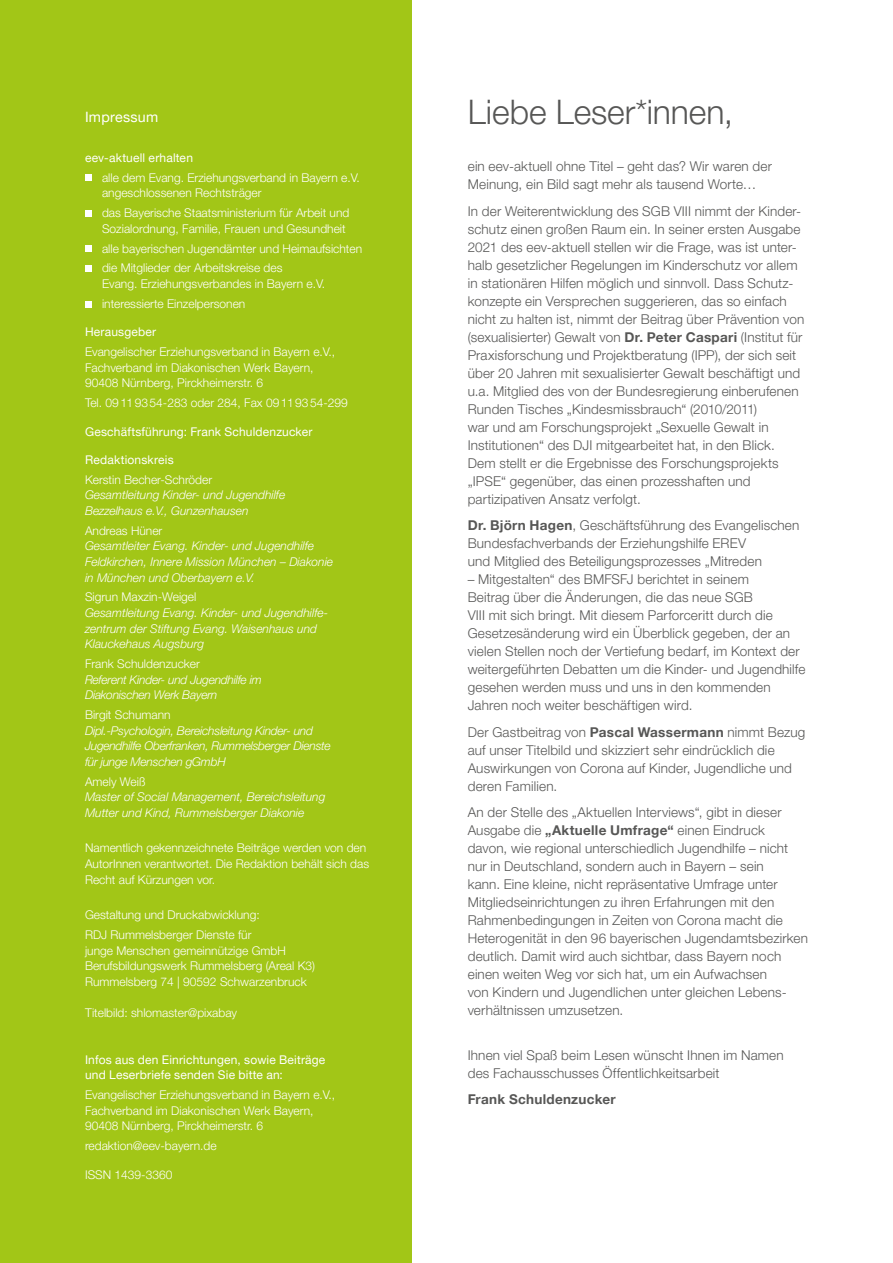
<style>
.page{position:relative;width:893px;height:1263px;background:#fff}
.page>*{position:absolute;margin:0;border:0;box-sizing:border-box;transform-origin:0 0}
.Fließtext{font:300 33.75px "Helvetica Neue LT Pro";color:#575756}
.Fließtext-2{font:14.25px "Helvetica Neue LT Pro";letter-spacing:.02em;color:#fff}
.Fließtext-3{font:300 13.5px/18px "Helvetica Neue LT Pro";letter-spacing:.01em;color:#575756}
.Fließtext-4{font:700 13.5px "Helvetica Neue LT Pro";letter-spacing:.02em;color:#575756}
.Editorial{font:300 12px/15.6px "Helvetica Neue LT Pro";color:#fff}
.Editorial-2{font:italic 300 12px/15.6px "Helvetica Neue LT Pro";color:#fff}
.Editorial-3{font:italic 300 12px/15.6px "Helvetica Neue LT Pro";letter-spacing:-.02em;color:#fff}
.Editorial-4{font:12px/15.6px "Helvetica Neue LT Pro";letter-spacing:.015em;color:#fff}
.s1{font-style:normal}
.s2{font-weight:700}
</style>
<div class="page">
<div style="left:0;top:0;width:412px;height:1263px;background:#a2c617"></div>
<svg style="left:85px;top:175px;width:6px;height:6px"></svg>
<svg style="left:85px;top:210px;width:6px;height:6px"></svg>
<svg style="left:85px;top:246px;width:6px;height:6px"></svg>
<div style="left:85px;top:265px;width:6px;height:7px;background:#fff"></div>
<svg style="left:85px;top:301px;width:6px;height:6px"></svg>
<p class="Fließtext-2" style="left:85px;top:108px;width:75px">Impressum</p>
<p class="Editorial-4" style="left:85px;top:149px;width:109px">eev-aktuell erhalten</p>
<p class="Editorial" style="left:102px;top:169px;width:259px">alle dem Evang. Erziehungsverband in Bayern e.V. angeschlossenen Rechtsträger</p>
<p class="Editorial" style="left:102px;top:205px;width:249px">das Bayerische Staatsministerium für Arbeit und<br>Sozialordnung, Familie, Frauen und Gesundheit</p>
<p class="Editorial" style="left:102px;top:240px;width:262px">alle bayerischen Jugendämter und Heimaufsichten</p>
<p class="Editorial" style="left:102px;top:260px;width:224px">die Mitglieder der Arbeitskreise des<br>Evang. Erziehungsverbandes in Bayern e.V.</p>
<p class="Editorial" style="left:102px;top:296px;width:145px">interessierte Einzelpersonen</p>
<p class="Editorial-4" style="left:85px;top:324px;width:73px">Herausgeber</p>
<p class="Editorial" style="left:85px;top:344px;width:252px">Evangelischer Erziehungsverband in Bayern e.V.,<br>Fachverband im Diakonischen Werk Bayern,<br>90408 Nürnberg, Pirckheimerstr. 6</p>
<p class="Editorial" style="left:85px;top:395px;width:264px">Tel. 09119354-283 oder 284, Fax 09119354-299</p>
<p class="Editorial-4" style="left:85px;top:423px;width:229px">Geschäftsführung: Frank Schuldenzucker</p>
<p class="Editorial-4" style="left:85px;top:451px;width:90px">Redaktionskreis</p>
<p class="Editorial-2" style="left:85px;top:471px;width:202px"><span class="s1">Kerstin Becher-Schröder<br></span>Gesamtleitung Kinder- und Jugendhilfe<br>Bezzelhaus e.V., Gunzenhausen</p>
<p class="Editorial-2" style="left:85px;top:522px;width:250px"><span class="s1">Andreas Hüner<br></span>Gesamtleiter Evang. Kinder- und Jugendhilfe Feldkirchen, Innere Mission München – Diakonie in München und Oberbayern e.V.</p>
<p class="Editorial-2" style="left:85px;top:589px;width:245px"><span class="s1">Sigrun Maxzin-Weigel<br></span>Gesamtleitung Evang. Kinder- und Jugendhilfe&shy;zentrum der Stiftung Evang. Waisenhaus und Klauckehaus Augsburg</p>
<p class="Editorial-3" style="left:85px;top:656px;width:178px"><span class="s1">Frank Schuldenzucker<br></span>Referent Kinder- und Jugendhilfe im<br>Diakonischen Werk Bayern</p>
<p class="Editorial-3" style="left:85px;top:707px;width:247px"><span class="s1">Birgit Schumann<br></span>Dipl.-Psychologin, Bereichsleitung Kinder- und Jugendhilfe Oberfranken, Rummelsberger Dienste für junge Menschen gGmbH</p>
<p class="Editorial-2" style="left:85px;top:773px;width:242px"><span class="s1">Amely Weiß<br></span>Master of Social Management, Bereichsleitung<br>Mutter und Kind, Rummelsberger Diakonie</p>
<p class="Editorial" style="left:85px;top:840px;width:286px">Namentlich gekennzeichnete Beiträge werden von den<br>AutorInnen verantwortet. Die Redaktion behält sich das<br>Recht auf Kürzungen vor.</p>
<p class="Editorial" style="left:85px;top:907px;width:176px">Gestaltung und Druckabwicklung:</p>
<p class="Editorial" style="left:85px;top:927px;width:232px">RDJ Rummelsberger Dienste für<br>junge Menschen gemeinnützige GmbH Berufsbildungswerk Rummelsberg (Areal K3)<br>Rummelsberg 74 | 90592 Schwarzenbruck</p>
<p class="Editorial" style="left:85px;top:1005px;width:154px">Titelbild: shlomaster@pixabay</p>
<p class="Editorial-4" style="left:85px;top:1051px;width:242px">Infos aus den Einrichtungen, sowie Beiträge und Leserbriefe senden Sie bitte an:</p>
<p class="Editorial" style="left:85px;top:1087px;width:252px">Evangelischer Erziehungsverband in Bayern e.V.,<br>Fachverband im Diakonischen Werk Bayern,<br>90408 Nürnberg, Pirckheimerstr. 6</p>
<p class="Editorial" style="left:85px;top:1138px;width:133px">redaktion@eev-bayern.de</p>
<p class="Editorial" style="left:85px;top:1166px;width:89px">ISSN 1439-3360</p>
<p class="Fließtext" style="left:468px;top:91px;width:267px">Liebe Leser*innen,</p>
<p class="Fließtext-3" style="left:468px;top:157px;width:306px">ein eev-aktuell ohne Titel – geht das? Wir waren der<br>Meinung, ein Bild sagt mehr als tausend Worte…</p>
<p class="Fließtext-3" style="left:468px;top:202px;width:338px">In der Weiterentwicklung des SGB VIII nimmt der Kinder&shy;schutz einen großen Raum ein. In seiner ersten Ausgabe 2021 des eev-aktuell stellen wir die Frage, was ist unter&shy;halb gesetzlicher Regelungen im Kinderschutz vor allem in stationären Hilfen möglich und sinnvoll. Dass Schutz&shy;konzepte ein Versprechen suggerieren, das so einfach nicht zu halten ist, nimmt der Beitrag über Prävention von (sexualisierter) Gewalt von <span class="s2">Dr. Peter Caspari</span> (Institut für Praxisforschung und Projektberatung (IPP), der sich seit über 20 Jahren mit sexualisierter Gewalt beschäftigt und u.a. Mitglied des von der Bundesregierung einberufenen Runden Tisches „Kindesmissbrauch“ (2010/2011)<br>war und am Forschungsprojekt „Sexuelle Gewalt in Institutionen“ des DJI mitgearbeitet hat, in den Blick.<br>Dem stellt er die Ergebnisse des Forschungsprojekts „IPSE“ gegenüber, das einen prozesshaften und partizipativen Ansatz verfolgt.</p>
<p class="Fließtext-3" style="left:468px;top:516px;width:333px"><span class="s2">Dr. Björn Hagen</span>, Geschäftsführung des Evangelischen<br>Bundesfachverbands der Erziehungshilfe EREV<br>und Mitglied des Beteiligungsprozesses „Mitreden</p>
<p class="Fließtext-3" style="left:468px;top:570px;width:339px">– Mitgestalten“ des BMFSFJ berichtet in seinem<br>Beitrag über die Änderungen, die das neue SGB<br>VIII mit sich bringt. Mit diesem Parforceritt durch die Gesetzesänderung wird ein Überblick gegeben, der an vielen Stellen noch der Vertiefung bedarf, im Kontext der weitergeführten Debatten um die Kinder- und Jugendhilfe gesehen werden muss und uns in den kommenden Jahren noch weiter beschäftigen wird.</p>
<p class="Fließtext-3" style="left:468px;top:723px;width:339px">Der Gastbeitrag von <span class="s2">Pascal Wassermann</span> nimmt Bezug auf unser Titelbild und skizziert sehr eindrücklich die Auswirkungen von Corona auf Kinder, Jugendliche und deren Familien.</p>
<p class="Fließtext-3" style="left:468px;top:803px;width:342px">An der Stelle des „Aktuellen Interviews“, gibt in dieser Ausgabe die <span class="s2">„Aktuelle Umfrage“</span> einen Eindruck davon, wie regional unterschiedlich Jugendhilfe – nicht nur in Deutschland, sondern auch in Bayern – sein<br>kann. Eine kleine, nicht repräsentative Umfrage unter Mitgliedseinrichtungen zu ihren Erfahrungen mit den Rahmenbedingungen in Zeiten von Corona macht die Heterogenität in den 96 bayerischen Jugendamtsbezirken deutlich. Damit wird auch sichtbar, dass Bayern noch einen weiten Weg vor sich hat, um ein Aufwachsen<br>von Kindern und Jugendlichen unter gleichen Lebens&shy;verhältnissen umzusetzen.</p>
<p class="Fließtext-3" style="left:468px;top:1046px;width:318px">Ihnen viel Spaß beim Lesen wünscht Ihnen im Namen des Fachausschusses Öffentlichkeitsarbeit</p>
<p class="Fließtext-4" style="left:468px;top:1091px;width:149px">Frank Schuldenzucker</p>
</div>
